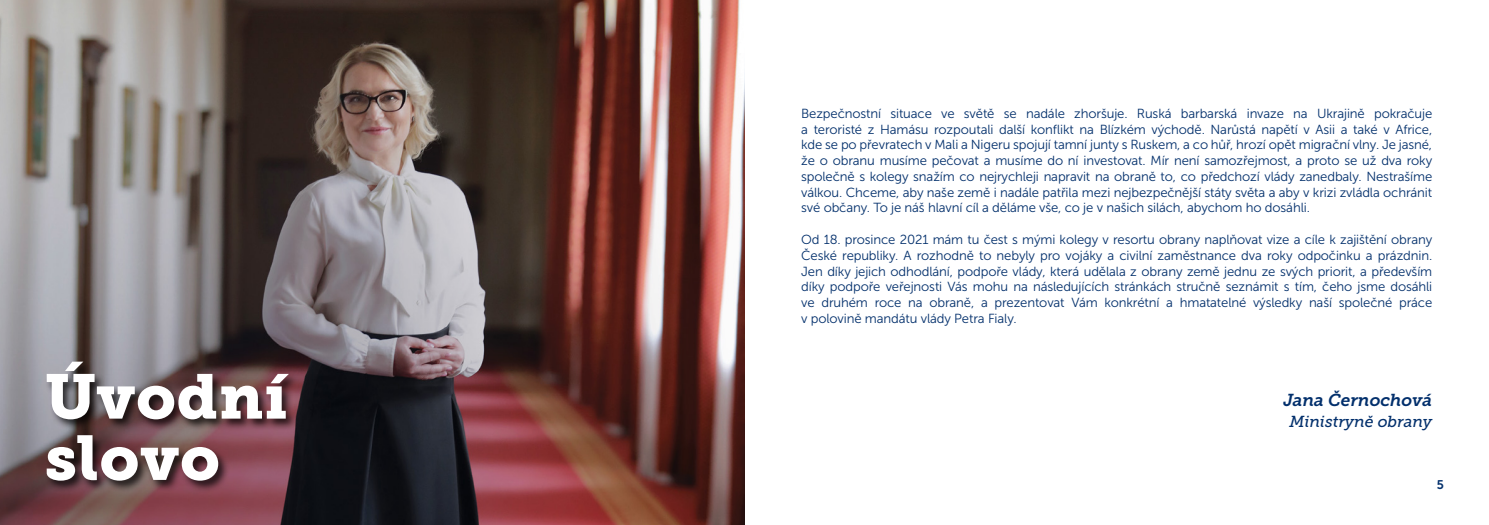
<style>
.page{position:relative;width:1489px;height:525px;background:#fff}
.page>*{position:absolute;margin:0;border:0;box-sizing:border-box;transform-origin:0 0}
.t1{font:62.5px/61.2px "Museo Slab 900";letter-spacing:.015em;color:#fff}
.t2{font:italic 17.25px "Museo Slab 700";color:#002e6b}
.t3{font:italic 15.88px "Museo Slab 500";color:#002e6b}
.t4{font:13.12px/15.8px "Museo Sans 300";letter-spacing:-.01em;color:#002e6b;text-align:justify}
.t5{font:12.5px "Museo Sans 700";color:#002e6b}
</style>
<div class="page">
<img style="left:0;top:0;width:726px;height:524px">
<h1 class="t1" style="left:45px;top:366px;width:244px">Úvodní slovo</h1>
<p class="t4" style="left:801px;top:105px;width:632px">Bezpečnostní situace ve světě se nadále zhoršuje. Ruská barbarská invaze na Ukrajině pokračuje a teroristé z Hamásu rozpoutali další konflikt na Blízkém východě. Narůstá napětí v Asii a také v Africe, kde se po převratech v Mali a Nigeru spojují tamní junty s Ruskem, a co hůř, hrozí opět migrační vlny. Je jasné, že o obranu musíme pečovat a musíme do ní investovat. Mír není samozřejmost, a proto se už dva roky společně s kolegy snažím co nejrychleji napravit na obraně to, co předchozí vlády zanedbaly. Nestrašíme válkou. Chceme, aby naše země i nadále patřila mezi nejbezpečnější státy světa a aby v krizi zvládla ochránit své občany. To je náš hlavní cíl a děláme vše, co je v našich silách, abychom ho dosáhli.</p>
<p class="t4" style="left:801px;top:231px;width:632px">Od 18. prosince 2021 mám tu čest s mými kolegy v resortu obrany naplňovat vize a cíle k zajištění obrany České republiky. A rozhodně to nebyly pro vojáky a civilní zaměstnance dva roky odpočinku a prázdnin.<br>Jen díky jejich odhodlání, podpoře vlády, která udělala z obrany země jednu ze svých priorit, a především díky podpoře veřejnosti Vás mohu na následujících stránkách stručně seznámit s tím, čeho jsme dosáhli ve druhém roce na obraně, a prezentovat Vám konkrétní a hmatatelné výsledky naší společné práce v polovině mandátu vlády Petra Fialy.</p>
<h2 class="t2" style="left:1283px;top:390px;width:150px">Jana Černochová</h2>
<p class="t3" style="left:1289px;top:412px;width:144px">Ministryně obrany</p>
<p class="t5" style="left:1436px;top:478px;width:9px">5</p>
</div>
